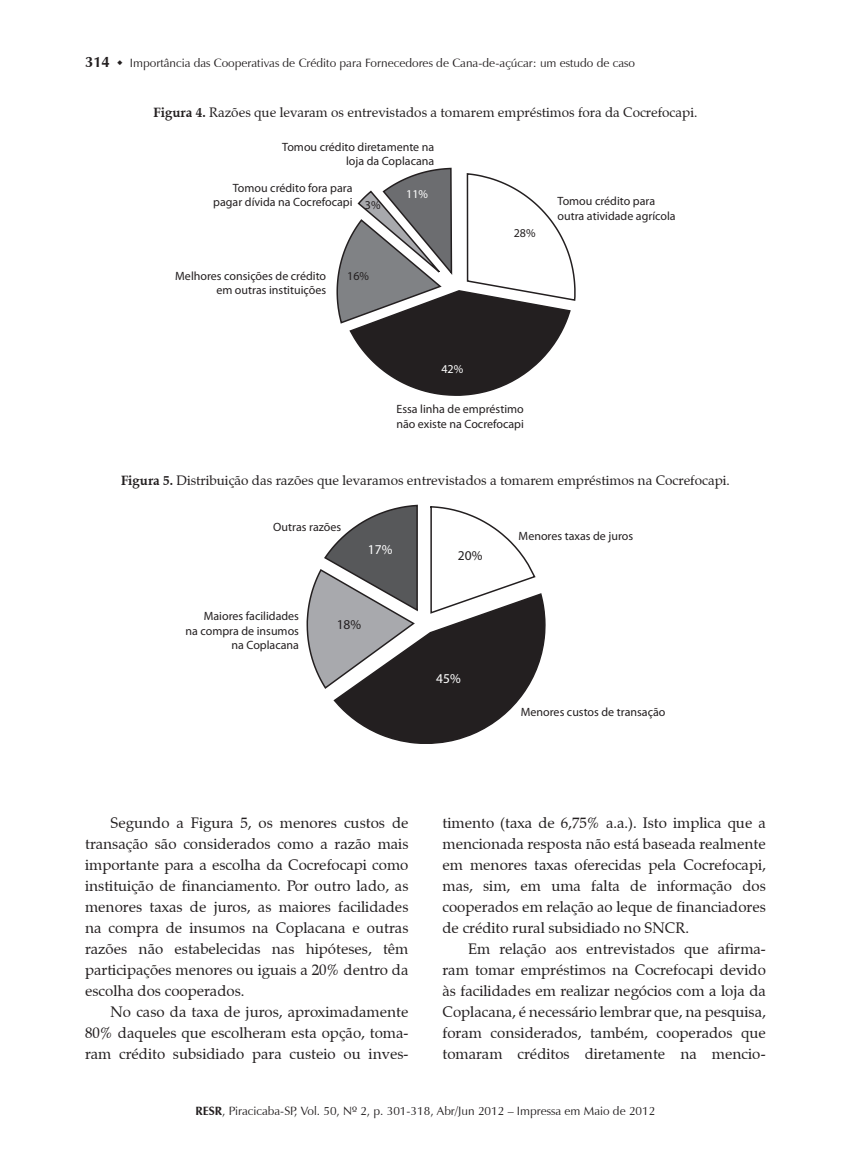
<style>
.page{position:relative;width:851px;height:1170px;background:#fff}
.page>*{position:absolute;margin:0;border:0;box-sizing:border-box;transform-origin:0 0}
.t1{font:15px/21px "Zapf Calligraphic 801 BT";color:#231f20;text-align:justify}
.t2{font:700 15px "Zapf Humanist 601 BT";color:#231f20}
.t3{font:13.5px "Zapf Calligraphic 801 BT";color:#231f20}
.t4{font:13.5px "Myriad Pro";color:#fff}
.t5{font:13.5px "Myriad Pro";color:#231f20}
.t6{font:12px/14.4px "Myriad Pro";color:#231f20;text-align:right}
.t7{font:12px "Zapf Humanist 601 BT";color:#231f20}
.t8{font:12px "Myriad Pro";color:#fff}
.s1{font-weight:700}
</style>
<div class="page">
<svg style="left:336px;top:167px;width:240px;height:206px"></svg>
<img style="left:306px;top:373px;width:240px;height:371px">
<p class="t2" style="left:85px;top:52px;width:26px">314</p>
<p class="t7" style="left:130px;top:55px;width:506px">Importância das Cooperativas de Crédito para Fornecedores de Cana-de-açúcar: um estudo de caso</p>
<p class="t3" style="left:153px;top:104px;width:545px"><span class="s1">Figura 4.</span> Razões que levaram os entrevistados a tomarem empréstimos fora da Cocrefocapi.</p>
<p class="t6" style="left:282px;top:139px;width:153px">Tomou crédito diretamente na loja da Coplacana</p>
<p class="t6" style="left:213px;top:180px;width:141px">Tomou crédito fora para pagar dívida na Cocrefocapi</p>
<p class="t6" style="left:365px;top:197px;width:17px">3%</p>
<p class="t6" style="left:175px;top:268px;width:152px">Melhores consições de crédito em outras instituições</p>
<p class="t6" style="left:347px;top:268px;width:23px">16%</p>
<p class="t8" style="left:406px;top:186px;width:23px">11%</p>
<p class="t6" style="left:513px;top:225px;width:23px">28%</p>
<p class="t6" style="left:557px;top:194px;width:120px;text-align:left">Tomou crédito para outra atividade agrícola</p>
<p class="t8" style="left:441px;top:361px;width:23px">42%</p>
<p class="t6" style="left:396px;top:402px;width:129px;text-align:left">Essa linha de empréstimo não existe na Cocrefocapi</p>
<p class="t3" style="left:121px;top:471px;width:610px"><span class="s1">Figura 5.</span> Distribuição das razões que levaramos entrevistados a tomarem empréstimos na Cocrefocapi.</p>
<p class="t6" style="left:273px;top:519px;width:69px">Outras razões</p>
<p class="t4" style="left:368px;top:541px;width:26px">17%</p>
<p class="t6" style="left:185px;top:609px;width:115px">Maiores facilidades<br>na compra de insumos na Coplacana</p>
<p class="t5" style="left:336px;top:616px;width:26px">18%</p>
<p class="t5" style="left:458px;top:547px;width:26px">20%</p>
<p class="t6" style="left:518px;top:528px;width:116px">Menores taxas de juros</p>
<p class="t4" style="left:436px;top:670px;width:26px">45%</p>
<p class="t6" style="left:520px;top:705px;width:146px">Menores custos de transação</p>
<p class="t1" style="left:85px;top:812px;width:325px;text-indent:26px">Segundo a Figura 5, os menores custos de transação são considerados como a razão mais importante para a escolha da Cocrefocapi como instituição de financiamento. Por outro lado, as menores taxas de juros, as maiores facilidades na compra de insumos na Coplacana e outras razões não estabelecidas nas hipóteses, têm participações menores ou iguais a 20% dentro da escolha dos cooperados.</p>
<p class="t1" style="left:85px;top:1001px;width:325px;text-indent:26px">No caso da taxa de juros, aproximadamente 80% daqueles que escolheram esta opção, toma&shy;ram crédito subsidiado para custeio ou inves-</p>
<p class="t1" style="left:442px;top:812px;width:325px">timento (taxa de 6,75% a.a.). Isto implica que a mencionada resposta não está baseada realmente em menores taxas oferecidas pela Cocrefocapi, mas, sim, em uma falta de informação dos cooperados em relação ao leque de financiadores de crédito rural subsidiado no SNCR.</p>
<p class="t1" style="left:442px;top:938px;width:325px;text-indent:26px">Em relação aos entrevistados que afirma&shy;ram tomar empréstimos na Cocrefocapi devido às facilidades em realizar negócios com a loja da Coplacana, é necessário lembrar que, na pesquisa, foram considerados, também, cooperados que tomaram créditos diretamente na mencio-</p>
<p class="t7" style="left:195px;top:1102px;width:461px"><span class="s1">RESR</span>, Piracicaba-SP, Vol. 50, Nº 2, p. 301-318, Abr/Jun 2012 – Impressa em Maio de 2012</p>
</div>
